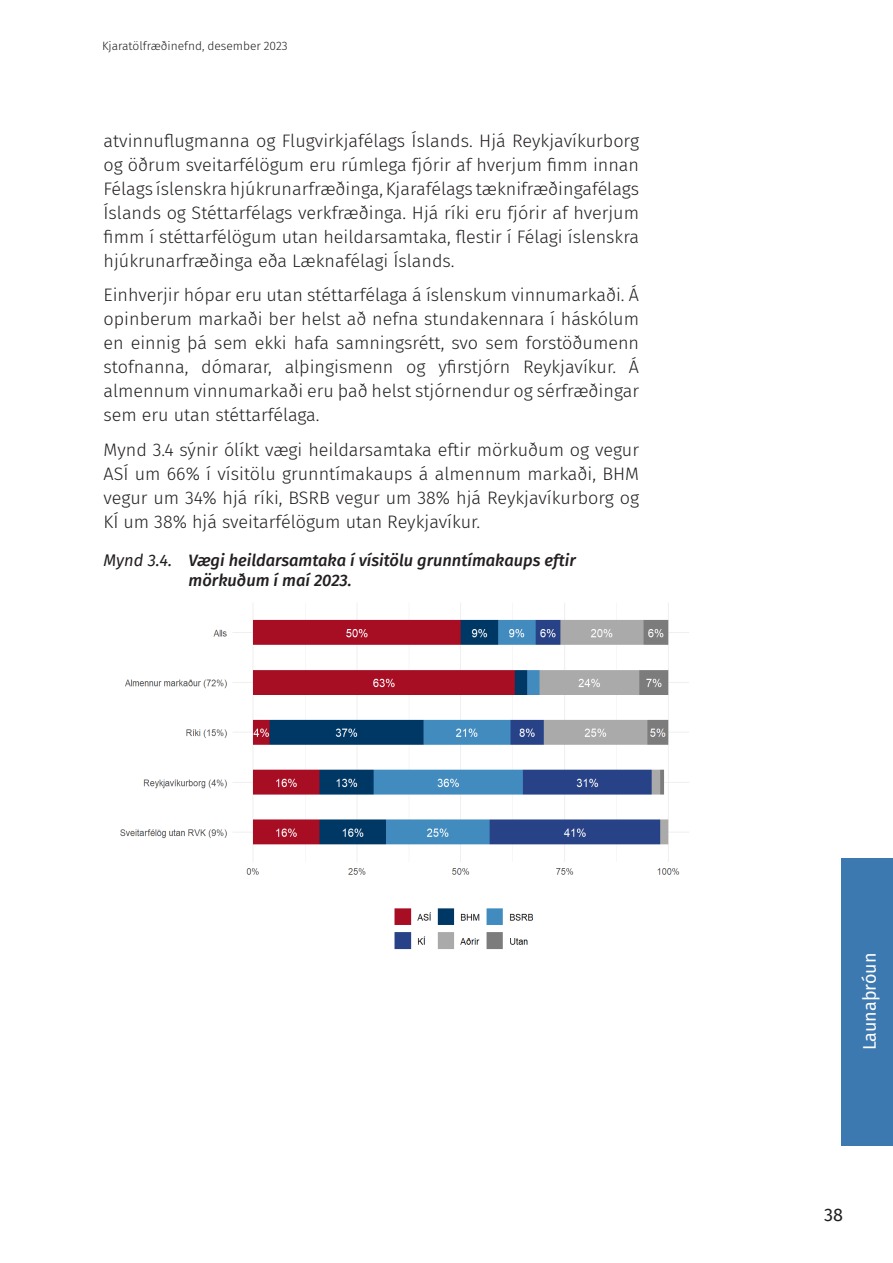
<style>
.page{position:relative;width:893px;height:1263px;background:#fff}
.page>*{position:absolute;margin:0;border:0;box-sizing:border-box;transform-origin:0 0}
._2_efnisgrein{font:300 18px/24px "Fira Sans";color:#231f20;text-align:justify}
.t1{font:18px "Fira Sans";color:#231f20}
.t2{font:17.85px "Fira Sans";color:#fff}
.Myndatexti{font:italic 500 16.5px/19.5px "Fira Sans";color:#231f20}
.t3{font:300 12px "Fira Sans";color:#231f20}
.s1{font-weight:400}
</style>
<div class="page">
<div style="left:842px;top:858px;width:51px;height:287px;background:#3c79b0"></div>
<img style="left:120px;top:603px;width:569px;height:347px">
<p class="t3" style="left:102px;top:37px;width:187px">Kjaratölfræðinefnd, desember 2023</p>
<p class="_2_efnisgrein" style="left:104px;top:128px;width:537px">atvinnuflugmanna og Flugvirkjafélags Íslands. Hjá Reykjavíkurborg og öðrum sveitarfélögum eru rúmlega fjórir af hverjum fimm innan Félags íslenskra hjúkrunarfræðinga, Kjarafélags tæknifræðingafélags Íslands og Stéttarfélags verkfræðinga. Hjá ríki eru fjórir af hverjum fimm í stéttarfélögum utan heildarsamtaka, flestir í Félagi íslenskra hjúkrunarfræðinga eða Læknafélagi Íslands.</p>
<p class="_2_efnisgrein" style="left:104px;top:283px;width:537px">Einhverjir hópar eru utan stéttarfélaga á íslenskum vinnumarkaði. Á opinberum markaði ber helst að nefna stundakennara í háskólum en einnig þá sem ekki hafa samningsrétt, svo sem forstöðumenn stofnanna, dómarar, alþingismenn og yfirstjórn Reykjavíkur. Á almennum vinnumarkaði eru það helst stjórnendur og sérfræðingar sem eru utan stéttarfélaga.</p>
<p class="_2_efnisgrein" style="left:104px;top:437px;width:537px">Mynd 3.4 sýnir ólíkt vægi heildarsamtaka eftir mörkuðum og vegur ASÍ um 66% í vísitölu grunntímakaups á almennum markaði, BHM vegur um 34% hjá ríki, BSRB vegur um 38% hjá Reykjavíkurborg og KÍ um 38% hjá sveitarfélögum utan Reykjavíkur.</p>
<p class="Myndatexti" style="left:189px;top:550px;width:389px;text-indent:-85px"><span class="s1">Mynd 3.4.</span> Vægi heildarsamtaka í vísitölu grunntímakaups eftir mörkuðum í maí 2023.</p>
<p class="t2" style="left:856px;top:1050px;width:99px;rotate:-90deg">Launaþróun</p>
<p class="t1" style="left:824px;top:1201px;width:20px">38</p>
</div>
